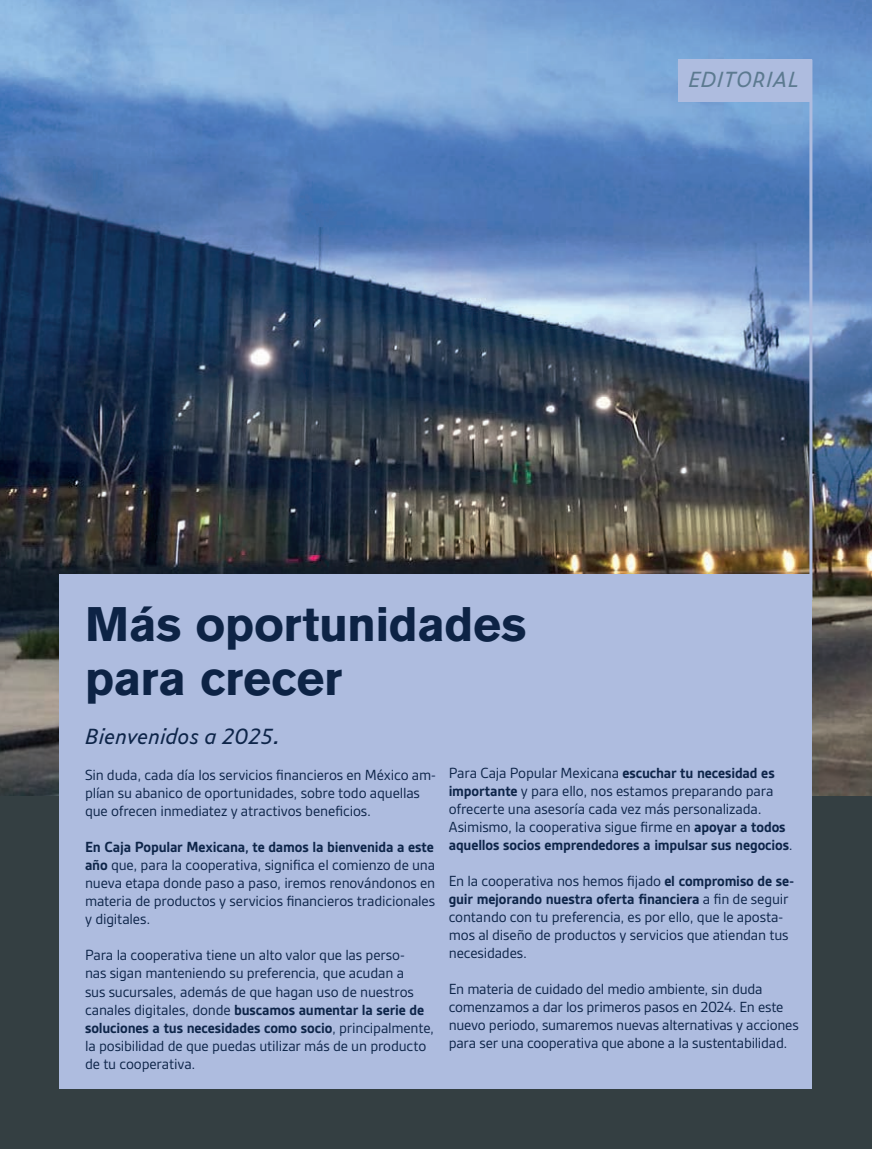
<style>
.page{position:relative;width:872px;height:1149px;background:#fff}
.page>*{position:absolute;margin:0;border:0;box-sizing:border-box;transform-origin:0 0}
.t1{font:700 48px/54px "Akzidenz Grotesk BQ";letter-spacing:-.01em;color:#0d2345}
.t2{font:italic 21px "Zeitung Pro";letter-spacing:-.01em;color:#0e2549}
.t3{font:italic 21px "Zeitung Pro";letter-spacing:-.01em;color:#5c7a90}
.t4{font:15.75px/18px "Gesta";letter-spacing:-.01em;color:#0e2549}
.s1{font-weight:700}
</style>
<div class="page">
<div style="left:0;top:795px;width:872px;height:353px;background:#343f42"></div>
<img style="left:0;top:0;width:872px;height:795px">
<div style="left:60px;top:574px;width:752px;height:515px;background:#aebcdf"></div>
<hr style="left:809px;top:60px;width:3px;height:540px;background:#aebcdf">
<div style="left:678px;top:60px;width:134px;height:42px;background:#aebcdf"></div>
<h2 class="t3" style="left:688px;top:63px;width:113px">EDITORIAL</h2>
<h1 class="t1" style="left:85px;top:597px;width:443px">Más oportunidades para crecer</h1>
<h2 class="t2" style="left:85px;top:720px;width:197px">Bienvenidos a 2025.</h2>
<p class="t4" style="left:85px;top:765px;width:352px">Sin duda, cada día los servicios financieros en México am&shy;plían su abanico de oportunidades, sobre todo aquellas que ofrecen inmediatez y atractivos beneficios.</p>
<p class="t4" style="left:85px;top:837px;width:352px;text-align:justify"><span class="s1">En Caja Popular Mexicana, te damos la bienvenida a este año</span> que, para la cooperativa, significa el comienzo de una nueva etapa donde paso a paso, iremos renovándonos en materia de productos y servicios financieros tradicionales y digitales.</p>
<p class="t4" style="left:85px;top:945px;width:350px">Para la cooperativa tiene un alto valor que las perso-<br>nas sigan manteniendo su preferencia, que acudan a<br>sus sucursales, además de que hagan uso de nuestros canales digitales, donde <span class="s1">buscamos aumentar la serie de soluciones a tus necesidades como socio</span>, principalmente, la posibilidad de que puedas utilizar más de un producto de tu cooperativa.</p>
<p class="t4" style="left:449px;top:763px;width:346px">Para Caja Popular Mexicana <span class="s1">escuchar tu necesidad es importante</span> y para ello, nos estamos preparando para ofrecerte una asesoría cada vez más personalizada.<br>Asimismo, la cooperativa sigue firme en <span class="s1">apoyar a todos aquellos socios emprendedores a impulsar sus negocios</span>.</p>
<p class="t4" style="left:449px;top:871px;width:347px">En la cooperativa nos hemos fijado <span class="s1">el compromiso de se&shy;guir mejorando nuestra oferta financiera</span> a fin de seguir contando con tu preferencia, es por ello, que le aposta&shy;mos al diseño de productos y servicios que atiendan tus necesidades.</p>
<p class="t4" style="left:449px;top:979px;width:351px">En materia de cuidado del medio ambiente, sin duda comenzamos a dar los primeros pasos en 2024. En este nuevo periodo, sumaremos nuevas alternativas y acciones para ser una cooperativa que abone a la sustentabilidad.</p>
</div>
